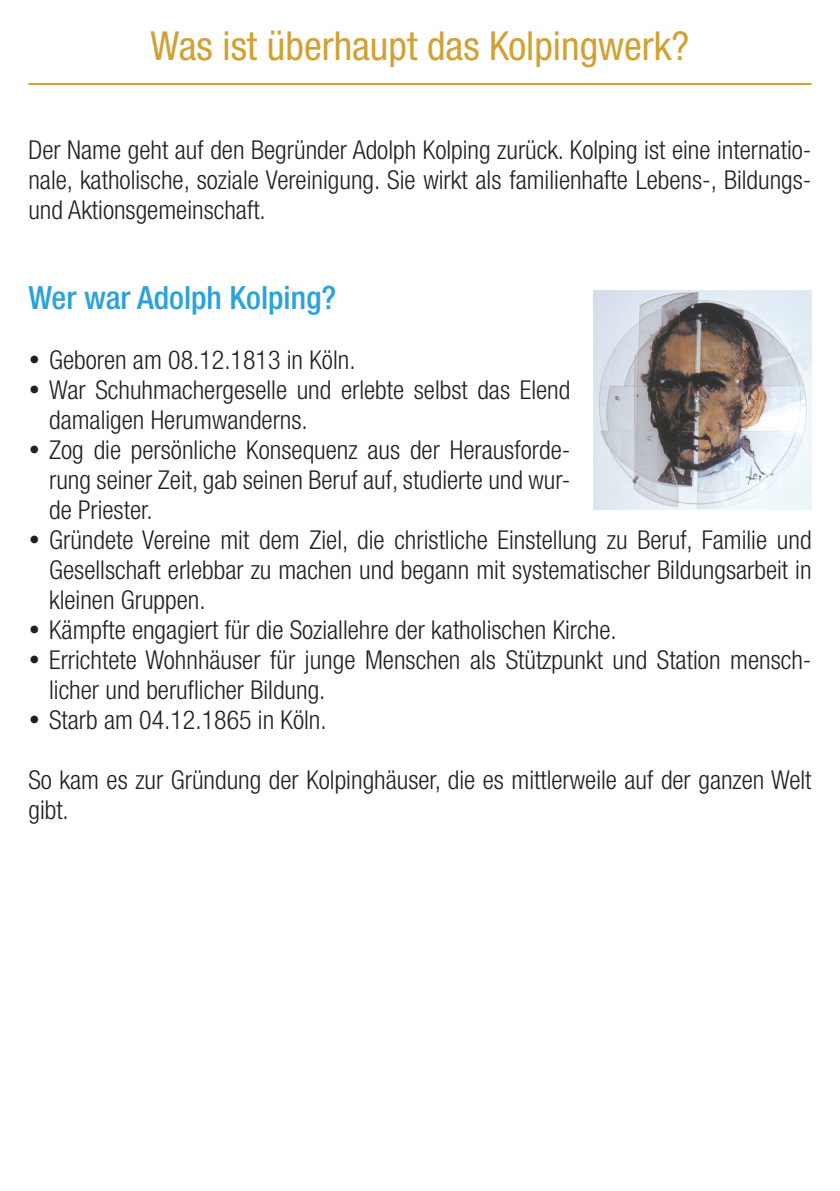
<style>
.page{position:relative;width:840px;height:1191px;background:#fff}
.page>*{position:absolute;margin:0;border:0;box-sizing:border-box;transform-origin:0 0}
.t1{font:condensed 40px "Helvetica Neue";color:#d1a134}
.t2{font:500 condensed 32px "Helvetica Neue";color:#2aa2db}
.t3{font:300 condensed 26px/30px "Helvetica Neue";color:#231f20;text-align:justify}
</style>
<div class="page">
<img style="left:593px;top:291px;width:218px;height:218px">
<hr style="left:28px;top:83px;width:783px;height:2px;background:#d1a134">
<p class="t1" style="left:150px;top:23px;width:540px">Was ist überhaupt das Kolpingwerk?</p>
<p class="t3" style="left:28px;top:134px;width:784px">Der Name geht auf den Begründer Adolph Kolping zurück. Kolping ist eine internatio&shy;nale, katholische, soziale Vereinigung. Sie wirkt als familienhafte Lebens-, Bildungs&shy;und Aktionsgemeinschaft.</p>
<p class="t2" style="left:28px;top:278px;width:309px">Wer war Adolph Kolping?</p>
<p class="t3" style="left:49px;top:344px;width:308px">Geboren am 08.12.1813 in Köln.</p>
<p class="t3" style="left:49px;top:374px;width:522px">War Schuhmachergeselle und erlebte selbst das Elend damaligen Herumwanderns.</p>
<p class="t3" style="left:49px;top:434px;width:522px">Zog die persönliche Konsequenz aus der Herausforde&shy;rung seiner Zeit, gab seinen Beruf auf, studierte und wur&shy;de Priester.</p>
<p class="t3" style="left:49px;top:524px;width:763px">Gründete Vereine mit dem Ziel, die christliche Einstellung zu Beruf, Familie und Gesellschaft erlebbar zu machen und begann mit systematischer Bildungsarbeit in kleinen Gruppen.</p>
<p class="t3" style="left:49px;top:614px;width:568px">Kämpfte engagiert für die Soziallehre der katholischen Kirche.</p>
<p class="t3" style="left:49px;top:644px;width:763px">Errichtete Wohnhäuser für junge Menschen als Stützpunkt und Station mensch&shy;licher und beruflicher Bildung.</p>
<p class="t3" style="left:49px;top:704px;width:279px">Starb am 04.12.1865 in Köln.</p>
<p class="t3" style="left:28px;top:764px;width:784px">So kam es zur Gründung der Kolpinghäuser, die es mittlerweile auf der ganzen Welt gibt.</p>
</div>
